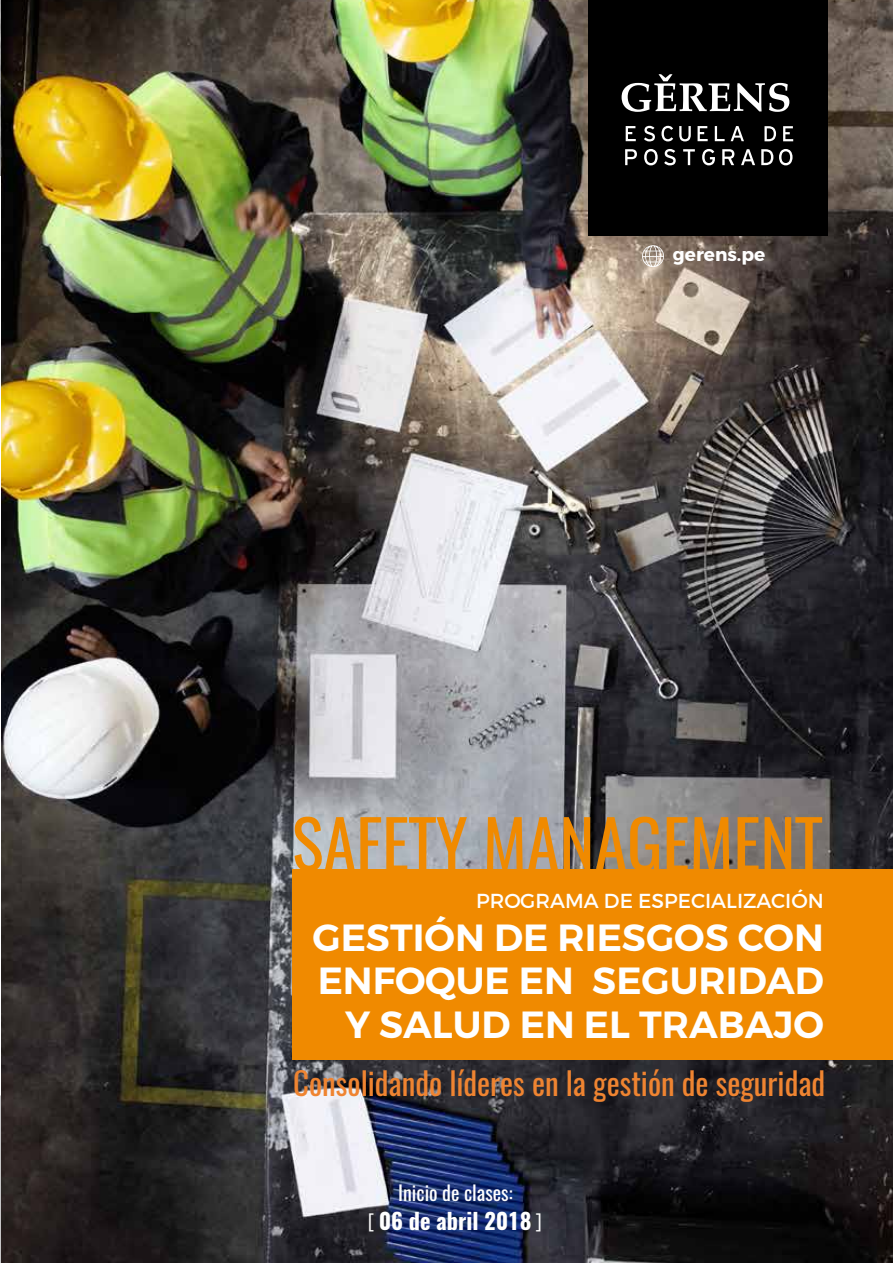
<style>
.page{position:relative;width:893px;height:1263px;background:#fff}
.page>*{position:absolute;margin:0;border:0;box-sizing:border-box;transform-origin:0 0}
.t1{font:66.45px "Oswald";color:#f08a00}
.t2{font:600 37.8px/43.2px "Montserrat";color:#fff;text-align:right}
.t3{font:31.05px "Oswald";color:#ef8431}
.t4{font:700 22.35px "Oswald";color:#fff}
.t5{font:20.25px "Montserrat";color:#fff}
.t6{font:19.95px "Oswald";color:#fff}
.t7{font:700 18.45px "Montserrat";color:#fff}
.s1{font-family:"Interstate";font-weight:300}
</style>
<div class="page">
<img style="left:0;top:0;width:893px;height:1263px">
<svg style="left:642px;top:245px;width:22px;height:22px"></svg>
<div style="left:589px;top:0;width:239px;height:236px;background:#000"></div>
<svg style="left:622px;top:74px;width:167px;height:38px"></svg>
<svg style="left:626px;top:126px;width:10px;height:15px"></svg>
<svg style="left:644px;top:126px;width:11px;height:15px"></svg>
<svg style="left:661px;top:126px;width:12px;height:15px"></svg>
<svg style="left:679px;top:126px;width:12px;height:15px"></svg>
<svg style="left:698px;top:126px;width:10px;height:15px"></svg>
<svg style="left:715px;top:126px;width:10px;height:15px"></svg>
<svg style="left:731px;top:126px;width:13px;height:15px"></svg>
<svg style="left:764px;top:126px;width:12px;height:15px"></svg>
<svg style="left:783px;top:126px;width:10px;height:15px"></svg>
<svg style="left:625px;top:149px;width:12px;height:16px"></svg>
<svg style="left:644px;top:149px;width:14px;height:16px"></svg>
<svg style="left:664px;top:149px;width:12px;height:16px"></svg>
<svg style="left:683px;top:149px;width:12px;height:16px"></svg>
<svg style="left:702px;top:149px;width:13px;height:16px"></svg>
<svg style="left:722px;top:149px;width:12px;height:16px"></svg>
<svg style="left:741px;top:149px;width:14px;height:16px"></svg>
<svg style="left:761px;top:149px;width:12px;height:16px"></svg>
<svg style="left:779px;top:149px;width:13px;height:16px"></svg>
<div style="left:292px;top:869px;width:601px;height:191px;background:#f08a00"></div>
<img style="left:0;top:0;width:1px;height:164px">
<p class="t7" style="left:673px;top:243px;width:94px">gerens.pe</p>
<h1 class="t1" style="left:292px;top:798px;width:531px">SAFETY MANAGEMENT</h1>
<p class="t5" style="left:476px;top:888px;width:349px">PROGRAMA DE ESPECIALIZACIÓN</p>
<p class="t2" style="left:313px;top:916px;width:513px">GESTIÓN DE RIESGOS CON<br>ENFOQUE EN SEGURIDAD<br>Y SALUD EN EL TRABAJO</p>
<p class="t3" style="left:293px;top:1062px;width:534px">Consolidando líderes en la gestión de seguridad</p>
<p class="t6" style="left:398px;top:1178px;width:116px">Inicio de clases:</p>
<p class="t4" style="left:367px;top:1205px;width:177px"><span class="s1">[</span> 06 de abril 2018 <span class="s1">]</span></p>
</div>
